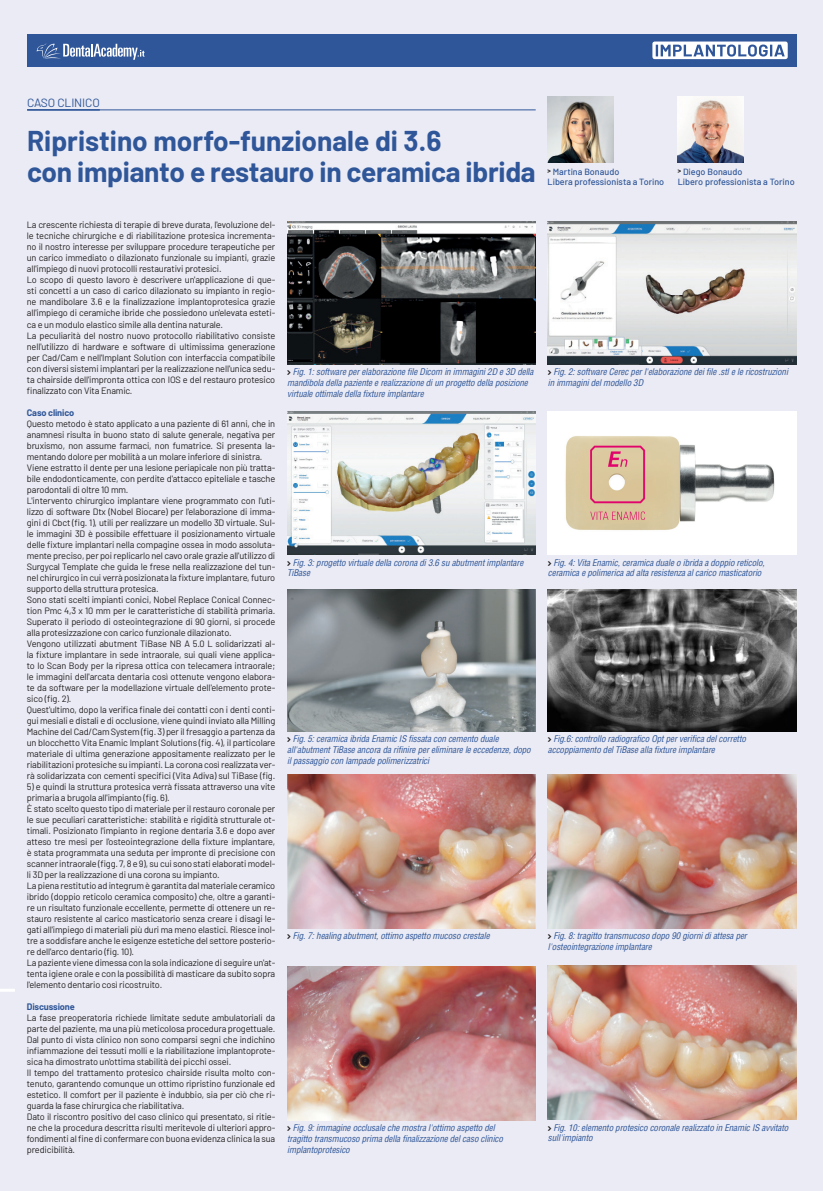
<style>
.page{position:relative;width:823px;height:1191px;background:#fff}
.page>*{position:absolute;margin:0;border:0;box-sizing:border-box;transform-origin:0 0}
.t1{font:700 28px/31px "Barlow";letter-spacing:-.01em;color:#2f5699}
.t2{font:12px "Barlow";letter-spacing:-.01em;color:#2f5699}
.t3{font:9.2px/11px "Barlow";letter-spacing:-.015em;color:#231f20}
.t4{font:700 9.2px "Barlow";letter-spacing:-.015em;color:#2f5699}
.t5{font:italic condensed 9px/10.8px "Helvetica LT Std";letter-spacing:-.01em;color:#2f5699}
.t6{font:500 9px/10.8px "Barlow";color:#2f5699}
.s1{font-family:"Guifxv 2 Transports";font-style:normal;font-stretch:normal;font-size:7px;color:#231f20}
</style>
<div class="page">
<div style="left:0;top:0;width:822px;height:1191px;background:#eaebf4"></div>
<div style="left:27px;top:34px;width:768px;height:33px;background:#2f5699"></div>
<svg style="left:36px;top:43px;width:108px;height:17px"></svg>
<hr style="left:27px;top:109px;width:73px;height:2px;background:#2f5699">
<hr style="left:27px;top:110px;width:508px;height:1px;background:#2f5699">
<div style="left:652px;top:42px;width:135px;height:17px;background:#fff;border-radius:2px"></div>
<svg style="left:655px;top:45px;width:129px;height:12px"></svg>
<img style="left:547px;top:96px;width:66px;height:66px">
<img style="left:677px;top:96px;width:66px;height:66px">
<hr style="left:0;top:988px;width:15px;height:3px;background:#fff">
<img style="left:287px;top:221px;width:248px;height:143px">
<img style="left:287px;top:411px;width:248px;height:143px">
<img style="left:287px;top:589px;width:248px;height:142px">
<img style="left:287px;top:774px;width:248px;height:154px">
<img style="left:287px;top:966px;width:248px;height:154px">
<img style="left:547px;top:221px;width:248px;height:143px">
<img style="left:547px;top:411px;width:248px;height:143px">
<img style="left:547px;top:589px;width:248px;height:142px">
<img style="left:547px;top:774px;width:248px;height:154px">
<img style="left:547px;top:966px;width:248px;height:153px">
<h2 class="t2" style="left:27px;top:94px;width:74px">CASO CLINICO</h2>
<h1 class="t1" style="left:27px;top:124px;width:510px">Ripristino morfo-funzionale di 3.6<br>con impianto e restauro in ceramica ibrida</h1>
<p class="t6" style="left:547px;top:165px;width:118px"><sup>&gt;</sup> Martina Bonaudo<br>Libera professionista a Torino</p>
<p class="t6" style="left:677px;top:165px;width:118px"><sup>&gt;</sup> Diego Bonaudo<br>Libero professionista a Torino</p>
<p class="t3" style="left:27px;top:219px;width:250px">La crescente richiesta di terapie di breve durata, l'evoluzione del&shy;le tecniche chirurgiche e di riabilitazione protesica incrementa&shy;no il nostro interesse per sviluppare procedure terapeutiche per un carico immediato o dilazionato funzionale su impianti, grazie all'impiego di nuovi protocolli restaurativi protesici.<br>Lo scopo di questo lavoro è descrivere un'applicazione di que&shy;sti concetti a un caso di carico dilazionato su impianto in regio&shy;ne mandibolare 3.6 e la finalizzazione implantoprotesica grazie all'impiego di ceramiche ibride che possiedono un'elevata esteti&shy;ca e un modulo elastico simile alla dentina naturale.<br>La peculiarità del nostro nuovo protocollo riabilitativo consiste nell'utilizzo di hardware e software di ultimissima generazione per Cad/Cam e nell'Implant Solution con interfaccia compatibile con diversi sistemi implantari per la realizzazione nell'unica sedu&shy;ta chairside dell'impronta ottica con IOS e del restauro protesico finalizzato con Vita Enamic.</p>
<p class="t4" style="left:27px;top:405px;width:49px">Caso clinico</p>
<p class="t3" style="left:27px;top:417px;width:250px">Questo metodo è stato applicato a una paziente di 61 anni, che in anamnesi risulta in buono stato di salute generale, negativa per bruxismo, non assume farmaci, non fumatrice. Si presenta la&shy;mentando dolore per mobilità a un molare inferiore di sinistra.<br>Viene estratto il dente per una lesione periapicale non più tratta&shy;bile endodonticamente, con perdite d'attacco epiteliale e tasche parodontali di oltre 10 mm.<br>L'intervento chirurgico implantare viene programmato con l'uti&shy;lizzo di software Dtx (Nobel Biocare) per l'elaborazione di imma&shy;gini di Cbct (fig. 1), utili per realizzare un modello 3D virtuale. Sul&shy;le immagini 3D è possibile effettuare il posizionamento virtuale delle fixture implantari nella compagine ossea in modo assoluta&shy;mente preciso, per poi replicarlo nel cavo orale grazie all'utilizzo di Surgycal Template che guida le frese nella realizzazione del tun&shy;nel chirurgico in cui verrà posizionata la fixture implantare, futuro supporto della struttura protesica.<br>Sono stati scelti impianti conici, Nobel Replace Conical Connec&shy;tion Pmc 4,3 x 10 mm per le caratteristiche di stabilità primaria.<br>Superato il periodo di osteointegrazione di 90 giorni, si procede alla protesizzazione con carico funzionale dilazionato.<br>Vengono utilizzati abutment TiBase NB A 5.0 L solidarizzati al&shy;la fixture implantare in sede intraorale, sui quali viene applica&shy;to lo Scan Body per la ripresa ottica con telecamera intraorale; le immagini dell'arcata dentaria così ottenute vengono elabora&shy;te da software per la modellazione virtuale dell'elemento prote&shy;sico (fig. 2).<br>Quest'ultimo, dopo la verifica finale dei contatti con i denti conti&shy;gui mesiali e distali e di occlusione, viene quindi inviato alla Milling Machine del Cad/Cam System (fig. 3) per il fresaggio a partenza da un blocchetto Vita Enamic Implant Solutions (fig. 4), il particolare materiale di ultima generazione appositamente realizzato per le riabilitazioni protesiche su impianti. La corona così realizzata ver&shy;rà solidarizzata con cementi specifici (Vita Adiva) sul TiBase (fig.</p>
<p class="t3" style="left:27px;top:780px;width:250px">5) e quindi la struttura protesica verrà fissata attraverso una vite primaria a brugola all'impianto (fig. 6).<br>È stato scelto questo tipo di materiale per il restauro coronale per le sue peculiari caratteristiche: stabilità e rigidità strutturale ot&shy;timali. Posizionato l'impianto in regione dentaria 3.6 e dopo aver atteso tre mesi per l'osteointegrazione della fixture implantare, è stata programmata una seduta per impronte di precisione con scanner intraorale (figg. 7, 8 e 9), su cui sono stati elaborati model&shy;li 3D per la realizzazione di una corona su impianto.<br>La piena restitutio ad integrum è garantita dal materiale ceramico ibrido (doppio reticolo ceramica composito) che, oltre a garanti&shy;re un risultato funzionale eccellente, permette di ottenere un re&shy;stauro resistente al carico masticatorio senza creare i disagi le&shy;gati all'impiego di materiali più duri ma meno elastici. Riesce inol&shy;tre a soddisfare anche le esigenze estetiche del settore posterio&shy;re dell'arco dentario (fig. 10).<br>La paziente viene dimessa con la sola indicazione di seguire un'at&shy;tenta igiene orale e con la possibilità di masticare da subito sopra l'elemento dentario così ricostruito.</p>
<p class="t4" style="left:27px;top:999px;width:49px">Discussione</p>
<p class="t3" style="left:27px;top:1011px;width:250px">La fase preoperatoria richiede limitate sedute ambulatoriali da parte del paziente, ma una più meticolosa procedura progettuale.<br>Dal punto di vista clinico non sono comparsi segni che indichino infiammazione dei tessuti molli e la riabilitazione implantoprote&shy;sica ha dimostrato un'ottima stabilità dei picchi ossei.<br>Il tempo del trattamento protesico chairside risulta molto con&shy;tenuto, garantendo comunque un ottimo ripristino funzionale ed estetico. Il comfort per il paziente è indubbio, sia per ciò che ri&shy;guarda la fase chirurgica che riabilitativa.<br>Dato il riscontro positivo del caso clinico qui presentato, si ritie&shy;ne che la procedura descritta risulti meritevole di ulteriori appro&shy;fondimenti al fine di confermare con buona evidenza clinica la sua predicibilità.</p>
<p class="t5" style="left:287px;top:367px;width:248px"><span class="s1">&gt;</span> Fig. 1: software per elaborazione file Dicom in immagini 2D e 3D della mandibola della paziente e realizzazione di un progetto della posizione virtuale ottimale della fixture implantare</p>
<p class="t5" style="left:287px;top:557px;width:237px"><span class="s1">&gt;</span> Fig. 3: progetto virtuale della corona di 3.6 su abutment implantare<br>TiBase</p>
<p class="t5" style="left:287px;top:733px;width:245px"><span class="s1">&gt;</span> Fig. 5: ceramica ibrida Enamic IS fissata con cemento duale all'abutment TiBase ancora da rifinire per eliminare le eccedenze, dopo il passaggio con lampade polimerizzatrici</p>
<p class="t5" style="left:287px;top:930px;width:204px"><span class="s1">&gt;</span> Fig. 7: healing abutment, ottimo aspetto mucoso crestale</p>
<p class="t5" style="left:287px;top:1122px;width:217px"><span class="s1">&gt;</span> Fig. 9: immagine occlusale che mostra l'ottimo aspetto del tragitto transmucoso prima della finalizzazione del caso clinico implantoprotesico</p>
<p class="t5" style="left:547px;top:367px;width:241px"><span class="s1">&gt;</span> Fig. 2: software Cerec per l'elaborazione dei file .stl e le ricostruzioni in immagini del modello 3D</p>
<p class="t5" style="left:547px;top:557px;width:218px"><span class="s1">&gt;</span> Fig. 4: Vita Enamic, ceramica duale o ibrida a doppio reticolo, ceramica e polimerica ad alta resistenza al carico masticatorio</p>
<p class="t5" style="left:547px;top:733px;width:199px"><span class="s1">&gt;</span> Fig.6: controllo radiografico Opt per verifica del corretto accoppiamento del TiBase alla fixture implantare</p>
<p class="t5" style="left:547px;top:930px;width:200px"><span class="s1">&gt;</span> Fig. 8: tragitto transmucoso dopo 90 giorni di attesa per l'osteointegrazione implantare</p>
<p class="t5" style="left:547px;top:1122px;width:242px"><span class="s1">&gt;</span> Fig. 10: elemento protesico coronale realizzato in Enamic IS avvitato sull'impianto</p>
</div>
